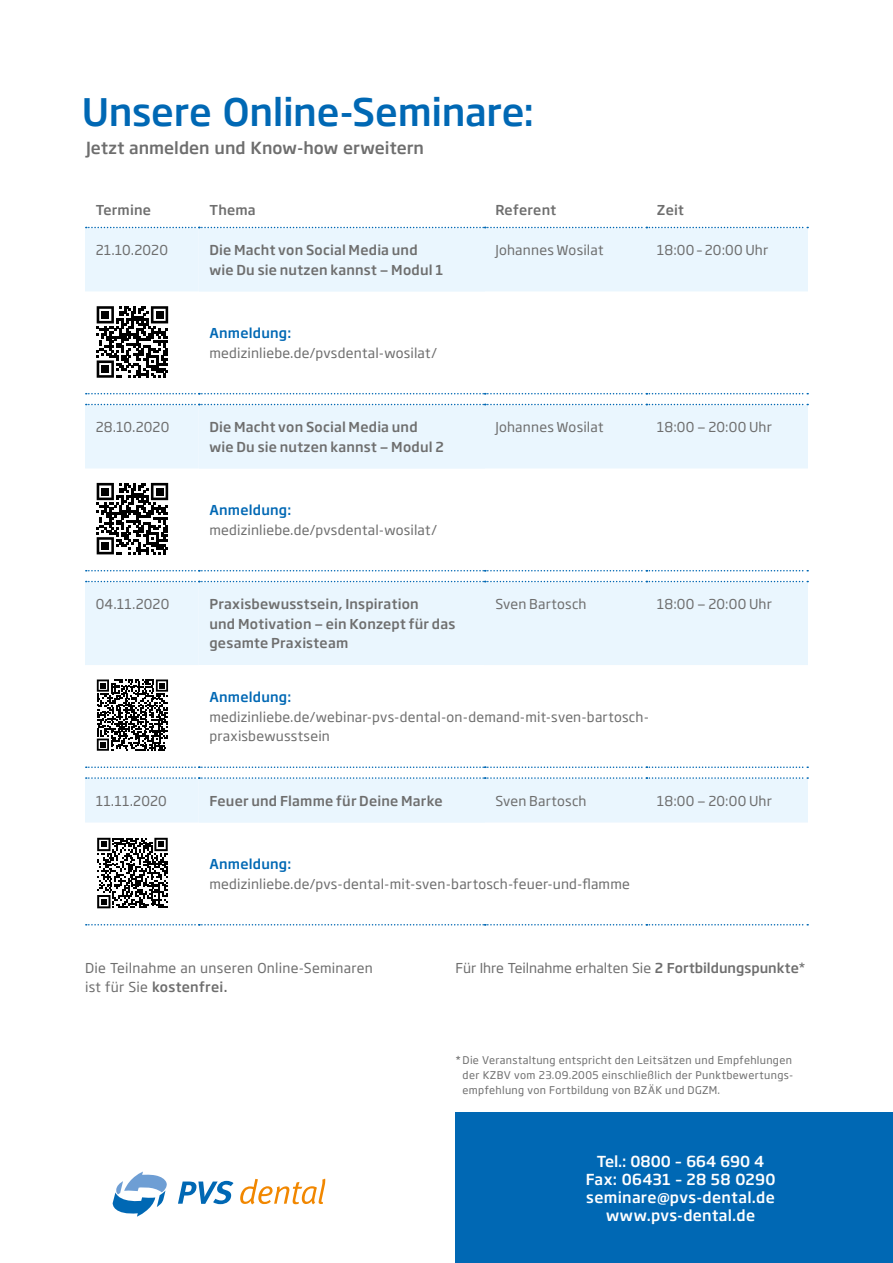
<style>
.page{position:relative;width:893px;height:1263px;background:#fff}
.page>*{position:absolute;margin:0;border:0;box-sizing:border-box;transform-origin:0 0}
.t1{font:500 37.5px "Soho Gothic Pro";letter-spacing:-.01em;color:#0068b4}
.t2{font:500 16.5px "Soho Gothic Pro";color:#6e6e6e}
.t3{font:500 15px/18px "Soho Gothic Pro";letter-spacing:.015em;color:#fff;text-align:center}
.t4{font:13.5px/19.5px "Soho Gothic Pro";letter-spacing:.015em;color:#6e6e6e}
.t5{font:500 13.5px/19.5px "Soho Gothic Pro";letter-spacing:.015em;color:#6e6e6e}
.t6{font:13.5px "Soho Gothic Pro";letter-spacing:-.005em;color:#6e6e6e}
.t7{font:500 13.5px "Soho Gothic Pro";letter-spacing:.015em;color:#0068b4}
.t8{font:10.5px/15px "Soho Gothic Pro";letter-spacing:.03em;color:#6e6e6e;text-align:justify}
.s1{font-weight:500}
</style>
<div class="page">
<svg style="left:178px;top:1181px;width:55px;height:23px"></svg>
<svg style="left:240px;top:1178px;width:85px;height:26px"></svg>
<svg style="left:112px;top:1171px;width:55px;height:45px"></svg>
<div style="left:455px;top:1112px;width:438px;height:151px;background:#0068b4"></div>
<div style="left:85px;top:227px;width:723px;height:64px;background:#eaf6fe"></div>
<div style="left:199px;top:227px;width:286px;height:65px;background:#eaf6fe"></div>
<svg style="left:86px;top:227px;width:722px;height:1px"></svg>
<svg style="left:86px;top:393px;width:722px;height:1px"></svg>
<div style="left:85px;top:404px;width:723px;height:65px;background:#eaf6fe"></div>
<div style="left:199px;top:404px;width:286px;height:65px;background:#eaf6fe"></div>
<svg style="left:86px;top:404px;width:722px;height:1px"></svg>
<svg style="left:86px;top:570px;width:722px;height:1px"></svg>
<div style="left:85px;top:581px;width:723px;height:84px;background:#eaf6fe"></div>
<div style="left:199px;top:581px;width:286px;height:84px;background:#eaf6fe"></div>
<svg style="left:86px;top:581px;width:722px;height:1px"></svg>
<svg style="left:86px;top:766px;width:722px;height:2px"></svg>
<div style="left:85px;top:777px;width:723px;height:46px;background:#eaf6fe"></div>
<svg style="left:86px;top:924px;width:722px;height:1px"></svg>
<svg style="left:97px;top:306px;width:71px;height:72px"></svg>
<div style="left:102px;top:311px;width:7px;height:8px;background:#000"></div>
<div style="left:156px;top:311px;width:7px;height:8px;background:#000"></div>
<div style="left:102px;top:365px;width:7px;height:8px;background:#000"></div>
<svg style="left:97px;top:483px;width:71px;height:71px"></svg>
<div style="left:102px;top:488px;width:7px;height:7px;background:#000"></div>
<div style="left:156px;top:488px;width:7px;height:7px;background:#000"></div>
<div style="left:102px;top:542px;width:7px;height:7px;background:#000"></div>
<svg style="left:97px;top:679px;width:71px;height:72px"></svg>
<svg style="left:97px;top:838px;width:71px;height:70px"></svg>
<h1 class="t1" style="left:82px;top:83px;width:454px">Unsere Online-Seminare:</h1>
<p class="t2" style="left:86px;top:135px;width:339px">Jetzt anmelden und Know-how erweitern</p>
<p class="t5" style="left:96px;top:199px;width:57px">Termine</p>
<p class="t5" style="left:209px;top:199px;width:48px">Thema</p>
<p class="t5" style="left:495px;top:199px;width:62px">Referent</p>
<p class="t5" style="left:657px;top:199px;width:29px">Zeit</p>
<p class="t4" style="left:96px;top:240px;width:74px">21.10.2020</p>
<p class="t5" style="left:209px;top:240px;width:235px">Die Macht von Social Media und wie Du sie nutzen kannst — Modul 1</p>
<p class="t4" style="left:495px;top:240px;width:110px">Johannes Wosilat</p>
<p class="t4" style="left:657px;top:240px;width:113px">18:00–20:00 Uhr</p>
<p class="t7" style="left:209px;top:323px;width:83px">Anmeldung:</p>
<p class="t4" style="left:209px;top:342px;width:229px">medizinliebe.de/pvsdental-wosilat/</p>
<p class="t4" style="left:96px;top:417px;width:75px">28.10.2020</p>
<p class="t5" style="left:209px;top:417px;width:236px">Die Macht von Social Media und wie Du sie nutzen kannst — Modul 2</p>
<p class="t4" style="left:495px;top:417px;width:110px">Johannes Wosilat</p>
<p class="t4" style="left:657px;top:417px;width:116px">18:00 — 20:00 Uhr</p>
<p class="t7" style="left:209px;top:500px;width:83px">Anmeldung:</p>
<p class="t4" style="left:209px;top:519px;width:229px">medizinliebe.de/pvsdental-wosilat/</p>
<p class="t4" style="left:96px;top:594px;width:75px">04.11.2020</p>
<p class="t5" style="left:209px;top:594px;width:247px">Praxisbewusstsein, Inspiration<br>und Motivation — ein Konzept für das gesamte Praxisteam</p>
<p class="t4" style="left:495px;top:594px;width:93px">Sven Bartosch</p>
<p class="t4" style="left:657px;top:594px;width:116px">18:00 — 20:00 Uhr</p>
<p class="t7" style="left:209px;top:686px;width:83px">Anmeldung:</p>
<p class="t4" style="left:209px;top:706px;width:441px">medizinliebe.de/webinar-pvs-dental-on-demand-mit-sven-bartosch&shy;praxisbewusstsein</p>
<p class="t4" style="left:96px;top:790px;width:73px">11.11.2020</p>
<p class="t5" style="left:209px;top:790px;width:235px">Feuer und Flamme für Deine Marke</p>
<p class="t4" style="left:495px;top:790px;width:93px">Sven Bartosch</p>
<p class="t4" style="left:657px;top:790px;width:116px">18:00 — 20:00 Uhr</p>
<p class="t7" style="left:209px;top:854px;width:83px">Anmeldung:</p>
<p class="t4" style="left:209px;top:873px;width:422px">medizinliebe.de/pvs-dental-mit-sven-bartosch-feuer-und-flamme</p>
<p class="t4" style="left:85px;top:957px;width:289px">Die Teilnahme an unseren Online-Seminaren ist für Sie <span class="s1">kostenfrei.</span></p>
<p class="t6" style="left:455px;top:957px;width:352px">Für Ihre Teilnahme erhalten Sie <span class="s1">2 Fortbildungspunkte</span>*</p>
<p class="t8" style="left:463px;top:1052px;width:332px;text-indent:-7px">* Die Veranstaltung entspricht den Leitsätzen und Empfehlungen der KZBV vom 23.09.2005 einschließlich der Punktbewertungs&shy;empfehlung von Fortbildung von BZÄK und DGZM.</p>
<p class="t3" style="left:586px;top:1151px;width:191px">Tel.: 0800 – 664 690 4<br>Fax: 06431 – 28 58 0290 seminare@pvs-dental.de www.pvs-dental.de</p>
</div>
